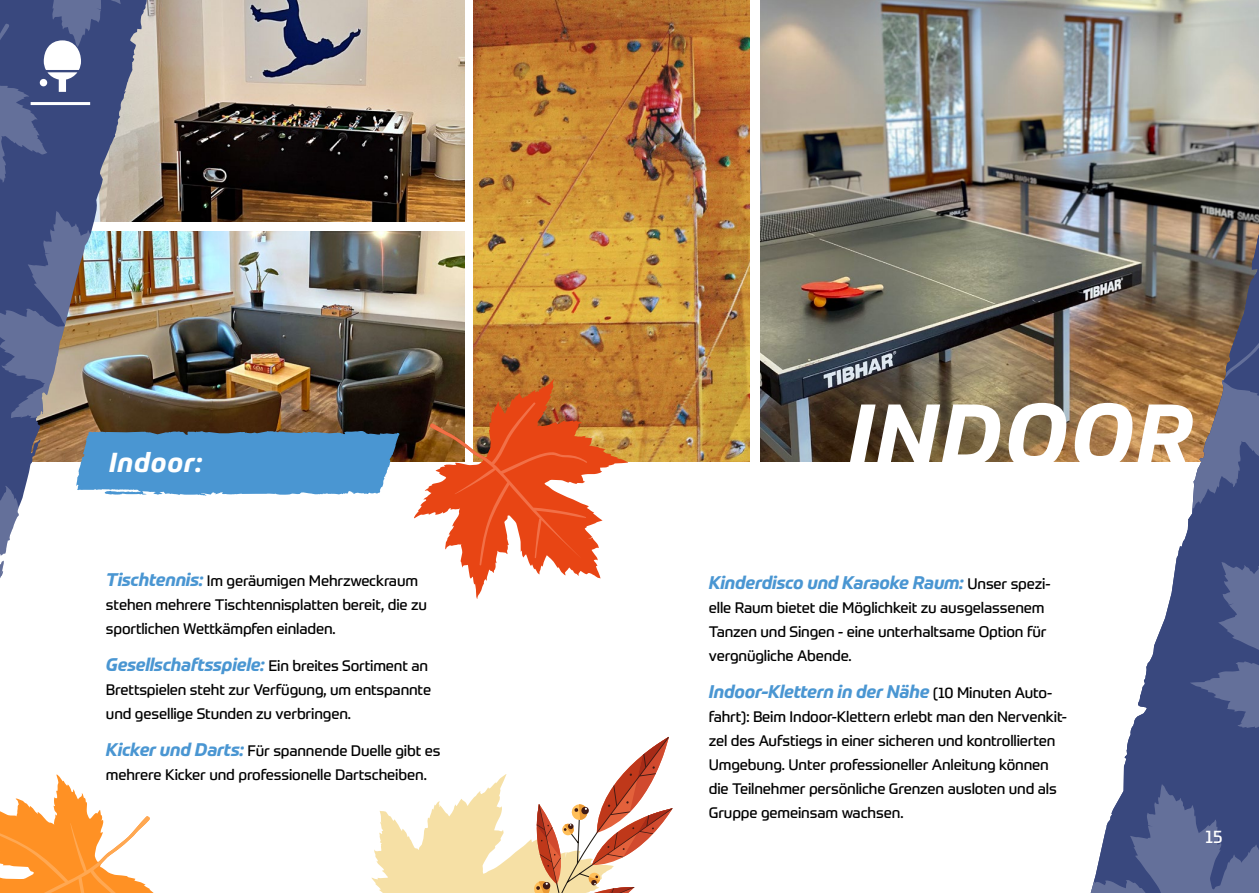
<style>
.page{position:relative;width:1259px;height:893px;background:#fff}
.page>*{position:absolute;margin:0;border:0;box-sizing:border-box;transform-origin:0 0}
.t1{font:italic 700 87px "Prometo";letter-spacing:.035em;color:#fff}
.t2{font:italic 700 27px "Prometo";letter-spacing:.035em;color:#fff}
.t3{font:italic 700 18px "Prometo";letter-spacing:-.01em;color:#4a96d2}
.t4{font:18px "Prometo";color:#fff}
.t5{font:15px/24px "Prometo";letter-spacing:-.01em;color:#000}
.s1{font-weight:700;font-style:italic;font-size:18px;color:#4a96d2}
.s2{font-weight:400;font-style:normal;font-size:15px;color:#000}
</style>
<div class="page">
<img style="left:760px;top:0;width:499px;height:461px">
<img style="left:474px;top:0;width:275px;height:461px">
<img style="left:158px;top:232px;width:306px;height:229px">
<img style="left:158px;top:0;width:306px;height:222px">
<svg style="left:0;top:796px;width:154px;height:97px"></svg>
<svg style="left:158px;top:430px;width:241px;height:66px"></svg>
<svg style="left:414px;top:378px;width:214px;height:221px"></svg>
<svg style="left:430px;top:402px;width:157px;height:164px"></svg>
<svg style="left:371px;top:737px;width:301px;height:156px"></svg>
<img style="left:1067px;top:118px;width:192px;height:59px">
<svg style="left:1067px;top:177px;width:192px;height:607px"></svg>
<svg style="left:1090px;top:784px;width:169px;height:109px"></svg>
<img style="left:1067px;top:210px;width:192px;height:559px">
<svg style="left:0;top:0;width:158px;height:796px"></svg>
<svg style="left:0;top:479px;width:5px;height:214px"></svg>
<svg style="left:0;top:0;width:5px;height:435px"></svg>
<hr style="left:31px;top:102px;width:59px;height:3px;background:#fff">
<svg style="left:44px;top:40px;width:37px;height:52px"></svg>
<div style="left:40px;top:79px;width:7px;height:7px;background:#fff;border-radius:50%"></div>
<h2 class="t2" style="left:109px;top:445px;width:94px">Indoor:</h2>
<p class="t5" style="left:106px;top:569px;width:323px"><span class="s1">Tischtennis:</span> Im geräumigen Mehrzweckraum stehen mehrere Tischtennisplatten bereit, die zu sportlichen Wettkämpfen einladen.</p>
<p class="t5" style="left:106px;top:653px;width:327px"><span class="s1">Gesellschaftsspiele:</span> Ein breites Sortiment an<br>Brettspielen steht zur Verfügung, um entspannte und gesellige Stunden zu verbringen.</p>
<p class="t5" style="left:106px;top:738px;width:336px"><span class="s1">Kicker und Darts:</span> Für spannende Duelle gibt es mehrere Kicker und professionelle Dartscheiben.</p>
<h1 class="t1" style="left:848px;top:381px;width:346px">INDOOR</h1>
<p class="t3" style="left:709px;top:572px;width:343px">Kinderdisco und Karaoke Raum: <span class="s2">Unser spezi-</span></p>
<p class="t5" style="left:709px;top:596px;width:339px">elle Raum bietet die Möglichkeit zu ausgelassenem<br>Tanzen und Singen - eine unterhaltsame Option für vergnügliche Abende.</p>
<p class="t3" style="left:709px;top:680px;width:345px">Indoor-Klettern in der Nähe <span class="s2">(10 Minuten Auto-</span></p>
<p class="t5" style="left:709px;top:705px;width:359px">fahrt): Beim Indoor-Klettern erlebt man den Nervenkit&shy;zel des Aufstiegs in einer sicheren und kontrollierten Umgebung. Unter professioneller Anleitung können die Teilnehmer persönliche Grenzen ausloten und als Gruppe gemeinsam wachsen.</p>
<p class="t4" style="left:1205px;top:826px;width:19px">15</p>
</div>
